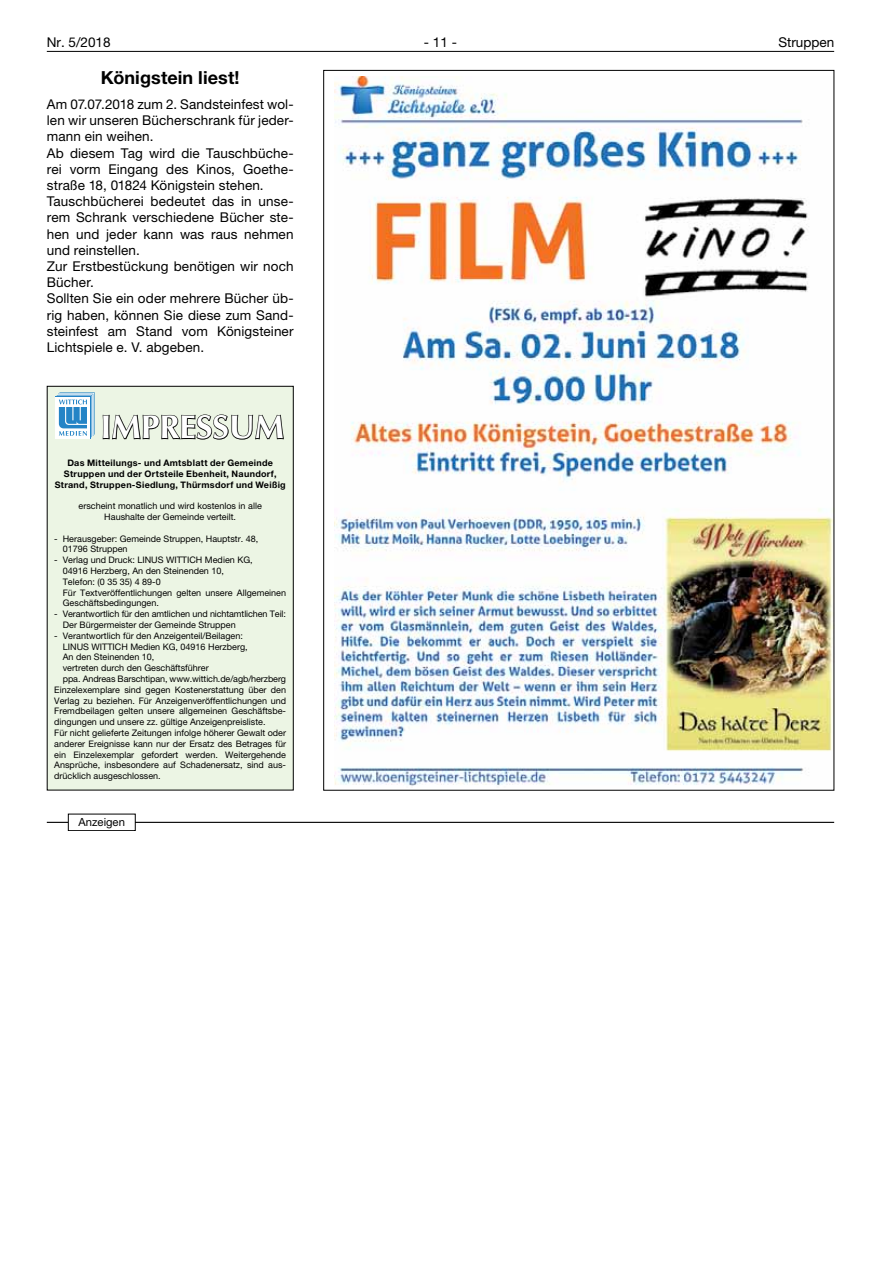
<style>
.page{position:relative;width:881px;height:1263px;background:#fff}
.page>*{position:absolute;margin:0;border:0;box-sizing:border-box;transform-origin:0 0}
.t1{font:700 33px "Optima LT";color:#fff}
.t2{font:700 18px "Helvetica Neue LT";letter-spacing:.005em;color:#000}
.t3{font:13.5px/16.2px "Helvetica Neue LT";letter-spacing:.01em;color:#000}
.t4{font:11.25px "Helvetica Neue LT";color:#000}
.t5{font:9px/10.8px "Helvetica Neue LT";color:#000}
.t6{font:700 9px/10.8px "Helvetica Neue LT";letter-spacing:.03em;color:#000;text-align:center}
</style>
<div class="page">
<hr style="left:47px;top:51px;width:786px;height:1px;background:#000">
<img style="left:334px;top:77px;width:497px;height:709px">
<div style="left:47px;top:386px;width:246px;height:404px;background:#ecf5e4"></div>
<svg style="left:102px;top:414px;width:182px;height:26px"></svg>
<div style="left:55px;top:396px;width:35px;height:43px;background:#fff"></div>
<svg style="left:57px;top:392px;width:38px;height:45px"></svg>
<hr style="left:47px;top:822px;width:786px;height:1px;background:#000">
<div style="left:68px;top:814px;width:67px;height:17px;background:#fff"></div>
<div style="left:68px;top:814px;width:67px;height:17px;border:1px solid #000"></div>
<h3 class="t3" style="left:47px;top:34px;width:65px">Nr. 5/2018</h3>
<h3 class="t3" style="left:424px;top:34px;width:35px">- 11 -</h3>
<h3 class="t3" style="left:778px;top:34px;width:57px">Struppen</h3>
<h2 class="t2" style="left:101px;top:67px;width:140px">Königstein liest!</h2>
<p class="t3" style="left:47px;top:96px;width:248px">Am 07.07.2018 zum 2. Sandsteinfest wol&shy;len wir unseren Bücherschrank für jeder&shy;mann ein weihen.<br>Ab diesem Tag wird die Tauschbüche&shy;rei vorm Eingang des Kinos, Goethe&shy;straße 18, 01824 Königstein stehen.<br>Tauschbücherei bedeutet das in unse&shy;rem Schrank verschiedene Bücher ste&shy;hen und jeder kann was raus nehmen und reinstellen.<br>Zur Erstbestückung benötigen wir noch<br>Bücher.<br>Sollten Sie ein oder mehrere Bücher üb&shy;rig haben, können Sie diese zum Sand&shy;steinfest am Stand vom Königsteiner<br>Lichtspiele e. V. abgeben.</p>
<h1 class="t1" style="left:101px;top:408px;width:185px">IMPRESSUM</h1>
<p class="t6" style="left:55px;top:457px;width:232px">Das Mitteilungs- und Amtsblatt der Gemeinde<br>Struppen und der Ortsteile Ebenheit, Naundorf,<br>Strand, Struppen-Siedlung, Thürmsdorf und Weißig</p>
<p class="t5" style="left:79px;top:500px;width:185px;text-align:center">erscheint monatlich und wird kostenlos in alle<br>Haushalte der Gemeinde verteilt.</p>
<p class="t5" style="left:63px;top:533px;width:197px;text-indent:-9px">- Herausgeber: Gemeinde Struppen, Hauptstr. 48,<br>01796 Struppen</p>
<p class="t5" style="left:63px;top:554px;width:225px;text-indent:-9px">- Verlag und Druck: LINUS WITTICH Medien KG,<br>04916 Herzberg, An den Steinenden 10,<br>Telefon: (0 35 35) 4 89-0<br>Für Textveröffentlichungen gelten unsere Allgemeinen Geschäftsbedingungen.</p>
<p class="t5" style="left:63px;top:608px;width:225px;text-indent:-9px">- Verantwortlich für den amtlichen und nichtamtlichen Teil:<br>Der Bürgermeister der Gemeinde Struppen</p>
<p class="t5" style="left:54px;top:630px;width:190px">- Verantwortlich für den Anzeigenteil/Beilagen:</p>
<p class="t5" style="left:63px;top:641px;width:186px">LINUS WITTICH Medien KG, 04916 Herzberg,</p>
<p class="t5" style="left:63px;top:652px;width:93px">An den Steinenden 10,</p>
<p class="t5" style="left:63px;top:662px;width:147px">vertreten durch den Geschäftsführer</p>
<p class="t5" style="left:63px;top:673px;width:225px">ppa. Andreas Barschtipan, www.wittich.de/agb/herzberg</p>
<p class="t5" style="left:54px;top:684px;width:233px">Einzelexemplare sind gegen Kostenerstattung über den</p>
<p class="t5" style="left:54px;top:695px;width:233px">Verlag zu beziehen. Für Anzeigenveröffentlichungen und</p>
<p class="t5" style="left:54px;top:706px;width:233px">Fremdbeilagen gelten unsere allgemeinen Geschäftsbe-</p>
<p class="t5" style="left:54px;top:716px;width:213px">dingungen und unsere zz. gültige Anzeigenpreisliste.</p>
<p class="t5" style="left:54px;top:727px;width:233px">Für nicht gelieferte Zeitungen infolge höherer Gewalt oder</p>
<p class="t5" style="left:54px;top:738px;width:233px">anderer Ereignisse kann nur der Ersatz des Betrages für</p>
<p class="t5" style="left:54px;top:749px;width:233px">ein Einzelexemplar gefordert werden. Weitergehende</p>
<p class="t5" style="left:54px;top:760px;width:233px">Ansprüche, insbesondere auf Schadenersatz, sind aus-</p>
<p class="t5" style="left:54px;top:770px;width:108px">drücklich ausgeschlossen.</p>
<p class="t4" style="left:79px;top:815px;width:48px">Anzeigen</p>
</div>
